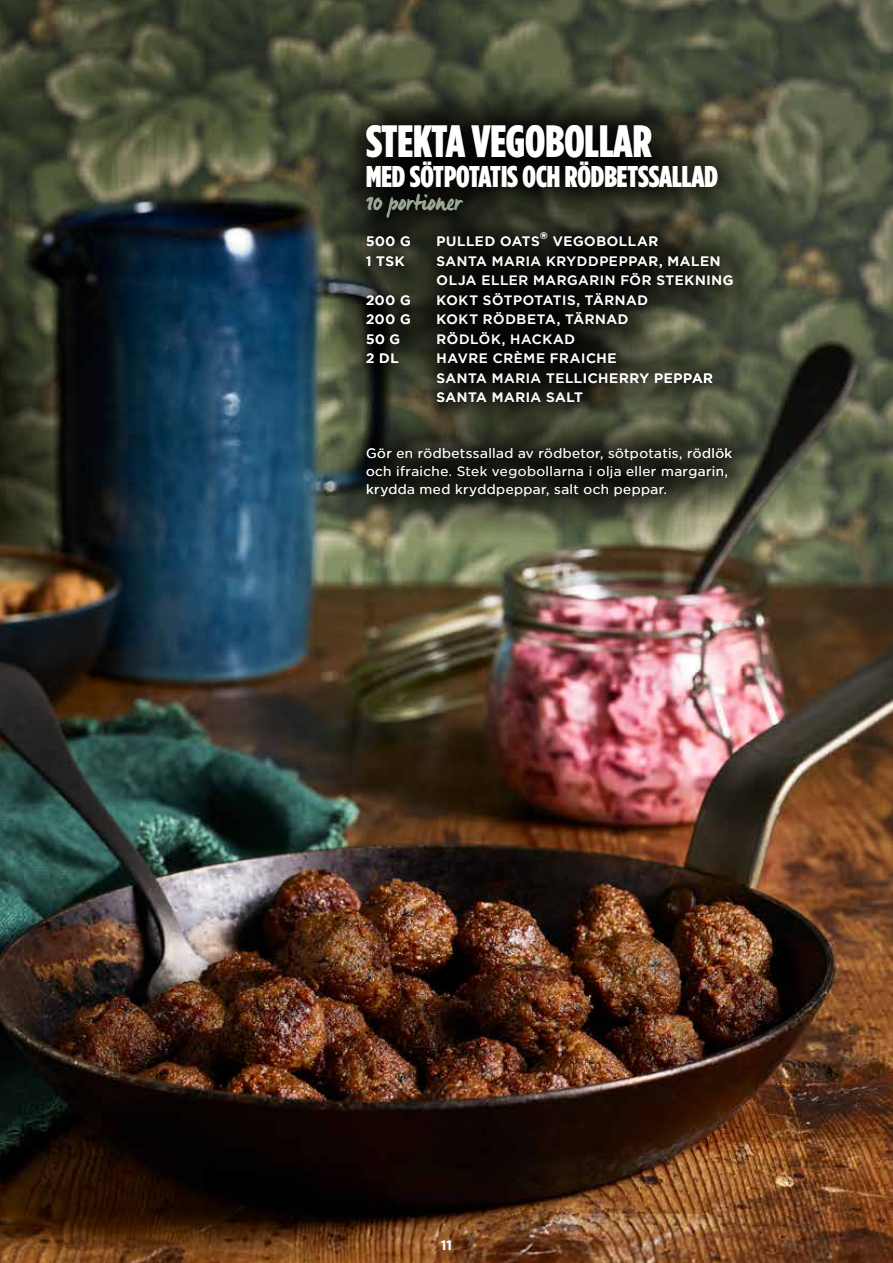
<style>
.page{position:relative;width:893px;height:1263px;background:#fff}
.page>*{position:absolute;margin:0;border:0;box-sizing:border-box;transform-origin:0 0}
.t1{font:900 45px "Gotham Condensed";color:#fff}
.t2{font:900 30px "Gotham Condensed";color:#fff}
.t3{font:27px "Manus For Santa Maria";color:#9da997}
.t4{font:500 13.5px/19.5px "Gotham";letter-spacing:.045em;color:#fff}
.t5{font:13.5px/18px "Gotham";letter-spacing:.03em;color:#fff}
.t6{font:100 13.5px "Gotham";color:#fff}
.s1{font-size:19.5px}
</style>
<div class="page">
<img style="left:0;top:0;width:893px;height:1263px">
<div style="left:320px;top:78px;width:457px;height:464px;background:#000;opacity:.75"></div>
<h1 class="t1" style="left:366px;top:115px;width:287px">STEKTA VEGOBOLLAR</h1>
<h2 class="t2" style="left:366px;top:159px;width:353px">MED SÖTPOTATIS OCH RÖDBETSSALLAD</h2>
<h3 class="t3" style="left:366px;top:185px;width:97px">10 portioner</h3>
<p class="t4" style="left:366px;top:231px;width:46px">500 G</p>
<p class="t4" style="left:437px;top:231px;width:223px">PULLED OATS<span class="s1">®</span> VEGOBOLLAR</p>
<p class="t4" style="left:366px;top:251px;width:40px">1 TSK</p>
<p class="t4" style="left:437px;top:251px;width:298px">SANTA MARIA KRYDDPEPPAR, MALEN<br>OLJA ELLER MARGARIN FÖR STEKNING</p>
<p class="t4" style="left:366px;top:290px;width:46px">200 G</p>
<p class="t4" style="left:437px;top:290px;width:213px">KOKT SÖTPOTATIS, TÄRNAD</p>
<p class="t4" style="left:366px;top:309px;width:46px">200 G</p>
<p class="t4" style="left:437px;top:309px;width:193px">KOKT RÖDBETA, TÄRNAD</p>
<p class="t4" style="left:366px;top:329px;width:36px">50 G</p>
<p class="t4" style="left:437px;top:329px;width:140px">RÖDLÖK, HACKAD</p>
<p class="t4" style="left:366px;top:348px;width:34px">2 DL</p>
<p class="t4" style="left:437px;top:348px;width:278px">HAVRE CRÈME FRAICHE<br>SANTA MARIA TELLICHERRY PEPPAR<br>SANTA MARIA SALT</p>
<p class="t5" style="left:366px;top:444px;width:368px">Gör en rödbetssallad av rödbetor, sötpotatis, rödlök och ifraiche. Stek vegobollarna i olja eller margarin, krydda med kryddpeppar, salt och peppar.</p>
<p class="t6" style="left:442px;top:1237px;width:10px">11</p>
</div>
